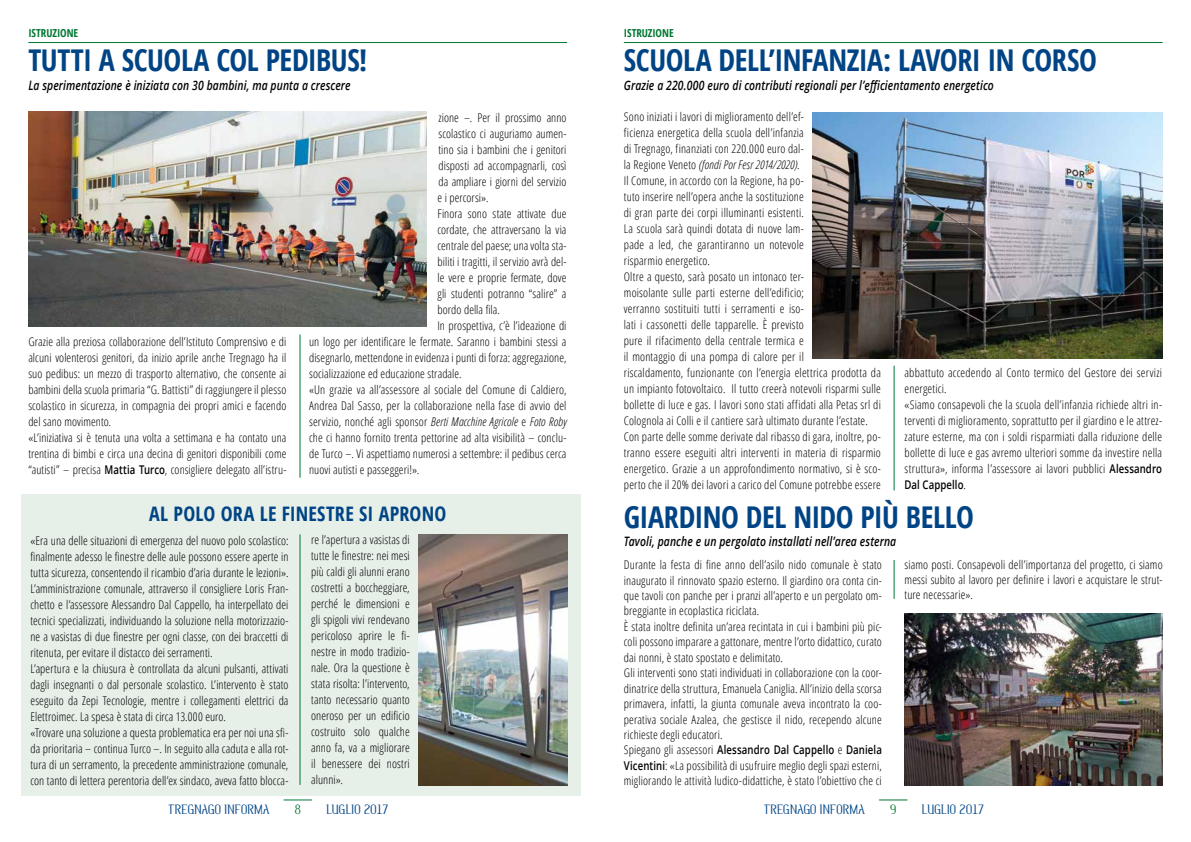
<style>
.page{position:relative;width:1191px;height:842px;background:#fff}
.page>*{position:absolute;margin:0;border:0;box-sizing:border-box;transform-origin:0 0}
.t1{font:700 condensed 30px "Open Sans";letter-spacing:-.015em;color:#004485}
.t2{font:700 condensed 20px "Open Sans";letter-spacing:.01em;color:#004485}
.t3{font:300 14px "Maverick";letter-spacing:-.025em;color:#004485}
.t4{font:300 14px "Maverick";color:#007732}
.t5{font:italic 600 13px "Open Sans";letter-spacing:.01em;color:#000;scale:.8 1}
.t6{font:300 condensed 12px/16px "Open Sans";letter-spacing:.01em;color:#000}
.t7{font:italic 300 condensed 12px "Open Sans";letter-spacing:.01em;color:#000}
.t8{font:700 condensed 11px "Open Sans";letter-spacing:-.01em;color:#007732}
.s1{font-weight:600;font-stretch:normal}
.s2{font-style:normal}
.s3{font-style:italic}
</style>
<div class="page">
<div style="left:21px;top:495px;width:559px;height:301px;background:#e6efe8"></div>
<img style="left:28px;top:112px;width:399px;height:215px">
<img style="left:418px;top:534px;width:149px;height:251px">
<img style="left:812px;top:113px;width:350px;height:246px">
<hr style="left:300px;top:334px;width:1px;height:144px;background:#007732">
<hr style="left:300px;top:534px;width:1px;height:251px;background:#007732">
<hr style="left:894px;top:366px;width:1px;height:124px;background:#007732">
<hr style="left:894px;top:560px;width:1px;height:39px;background:#007732">
<img style="left:904px;top:614px;width:258px;height:171px">
<hr style="left:28px;top:42px;width:539px;height:1px;background:#007732">
<hr style="left:624px;top:42px;width:538px;height:1px;background:#007732">
<svg style="left:283px;top:799px;width:29px;height:1px"></svg>
<svg style="left:879px;top:799px;width:28px;height:1px"></svg>
<p class="t8" style="left:28px;top:25px;width:51px">ISTRUZIONE</p>
<h1 class="t1" style="left:28px;top:39px;width:340px">TUTTI A SCUOLA COL PEDIBUS!</h1>
<p class="t5" style="left:28px;top:76px;width:404px">La sperimentazione è iniziata con 30 bambini, ma punta a crescere</p>
<p class="t6" style="left:28px;top:333px;width:259px">Grazie alla preziosa collaborazione dell’Istituto Comprensivo e di alcuni volenterosi genitori, da inizio aprile anche Tregnago ha il suo pedibus: un mezzo di trasporto alternativo, che consente ai bambini della scuola primaria “G. Battisti” di raggiungere il plesso scolastico in sicurezza, in compagnia dei propri amici e facendo del sano movimento.<br>«L’iniziativa si è tenuta una volta a settimana e ha contato una trentina di bimbi e circa una decina di genitori disponibili come “autisti” – precisa <span class="s1">Mattia Turco</span>, consigliere delegato all’istru-</p>
<p class="t6" style="left:438px;top:109px;width:130px">zione –. Per il prossimo anno</p>
<p class="t6" style="left:438px;top:125px;width:130px">scolastico ci auguriamo aumen-</p>
<p class="t6" style="left:438px;top:141px;width:130px">tino sia i bambini che i genitori</p>
<p class="t6" style="left:438px;top:157px;width:129px">disposti ad accompagnarli, così</p>
<p class="t6" style="left:438px;top:173px;width:129px">da ampliare i giorni del servizio</p>
<p class="t6" style="left:437px;top:189px;width:53px">e i percorsi».</p>
<p class="t6" style="left:437px;top:205px;width:131px">Finora sono state attivate due</p>
<p class="t6" style="left:437px;top:221px;width:130px">cordate, che attraversano la via</p>
<p class="t6" style="left:437px;top:237px;width:130px">centrale del paese; una volta sta-</p>
<p class="t6" style="left:437px;top:253px;width:130px">biliti i tragitti, il servizio avrà del-</p>
<p class="t6" style="left:437px;top:269px;width:130px">le vere e proprie fermate, dove</p>
<p class="t6" style="left:437px;top:285px;width:131px">gli studenti potranno “salire” a</p>
<p class="t6" style="left:437px;top:301px;width:64px">bordo della fila.</p>
<p class="t6" style="left:437px;top:317px;width:130px">In prospettiva, c’è l’ideazione di</p>
<p class="t6" style="left:309px;top:333px;width:259px">un logo per identificare le fermate. Saranno i bambini stessi a</p>
<p class="t6" style="left:309px;top:349px;width:259px">disegnarlo, mettendone in evidenza i punti di forza: aggregazione,</p>
<p class="t6" style="left:309px;top:365px;width:154px">socializzazione ed educazione stradale.</p>
<p class="t6" style="left:309px;top:381px;width:259px">«Un grazie va all’assessore al sociale del Comune di Caldiero,</p>
<p class="t6" style="left:309px;top:397px;width:259px">Andrea Dal Sasso, per la collaborazione nella fase di avvio del</p>
<p class="t7" style="left:309px;top:413px;width:259px"><span class="s2">servizio, nonché agli sponsor</span> Berti Macchine Agricole <span class="s2">e</span> Foto Roby</p>
<p class="t6" style="left:309px;top:429px;width:259px">che ci hanno fornito trenta pettorine ad alta visibilità – conclu-</p>
<p class="t6" style="left:309px;top:445px;width:259px">de Turco –. Vi aspettiamo numerosi a settembre: il pedibus cerca</p>
<p class="t6" style="left:309px;top:461px;width:112px">nuovi autisti e passeggeri!».</p>
<p class="t8" style="left:624px;top:25px;width:51px">ISTRUZIONE</p>
<h1 class="t1" style="left:624px;top:39px;width:474px">SCUOLA DELL’INFANZIA: LAVORI IN CORSO</h1>
<p class="t5" style="left:624px;top:76px;width:464px">Grazie a 220.000 euro di contributi regionali per l’efficientamento energetico</p>
<p class="t6" style="left:624px;top:108px;width:259px">Sono iniziati i lavori di miglioramento dell’ef-<br>ficienza energetica della scuola dell’infanzia<br>di Tregnago, finanziati con 220.000 euro dal-<br>la Regione Veneto <span class="s3">(fondi Por Fesr 2014/2020)</span>.<br>Il Comune, in accordo con la Regione, ha po-<br>tuto inserire nell’opera anche la sostituzione<br>di gran parte dei corpi illuminanti esistenti.<br>La scuola sarà quindi dotata di nuove lam-<br>pade a led, che garantiranno un notevole<br>risparmio energetico.<br>Oltre a questo, sarà posato un intonaco ter-<br>moisolante sulle parti esterne dell’edificio;<br>verranno sostituiti tutti i serramenti e iso-<br>lati i cassonetti delle tapparelle. È previsto<br>pure il rifacimento della centrale termica e<br>il montaggio di una pompa di calore per il<br>riscaldamento, funzionante con l’energia elettrica prodotta da un impianto fotovoltaico. Il tutto creerà notevoli risparmi sulle bollette di luce e gas. I lavori sono stati affidati alla Petas srl di Colognola ai Colli e il cantiere sarà ultimato durante l’estate.<br>Con parte delle somme derivate dal ribasso di gara, inoltre, po&shy;tranno essere eseguiti altri interventi in materia di risparmio energetico. Grazie a un approfondimento normativo, si è sco&shy;perto che il 20% dei lavori a carico del Comune potrebbe essere</p>
<p class="t6" style="left:904px;top:364px;width:259px">abbattuto accedendo al Conto termico del Gestore dei servizi energetici.<br>«Siamo consapevoli che la scuola dell’infanzia richiede altri in&shy;terventi di miglioramento, soprattutto per il giardino e le attrez&shy;zature esterne, ma con i soldi risparmiati dalla riduzione delle bollette di luce e gas avremo ulteriori somme da investire nella struttura», informa l’assessore ai lavori pubblici <span class="s1">Alessandro Dal Cappello</span>.</p>
<h2 class="t2" style="left:149px;top:500px;width:298px">AL POLO ORA LE FINESTRE SI APRONO</h2>
<h1 class="t1" style="left:624px;top:496px;width:351px">GIARDINO DEL NIDO PIÙ BELLO</h1>
<p class="t5" style="left:624px;top:533px;width:342px">Tavoli, panche e un pergolato installati nell’area esterna</p>
<p class="t6" style="left:624px;top:557px;width:259px;line-height:15.4px">Durante la festa di fine anno dell’asilo nido comunale è stato inaugurato il rinnovato spazio esterno. Il giardino ora conta cin&shy;que tavoli con panche per i pranzi all’aperto e un pergolato om&shy;breggiante in ecoplastica riciclata.<br>È stata inoltre definita un’area recintata in cui i bambini più pic&shy;coli possono imparare a gattonare, mentre l’orto didattico, curato dai nonni, è stato spostato e delimitato.<br>Gli interventi sono stati individuati in collaborazione con la coor&shy;dinatrice della struttura, Emanuela Caniglia. All’inizio della scorsa primavera, infatti, la giunta comunale aveva incontrato la coo&shy;perativa sociale Azalea, che gestisce il nido, recependo alcune richieste degli educatori.<br>Spiegano gli assessori <span class="s1">Alessandro Dal Cappello</span> e <span class="s1">Daniela Vicentini</span>: «La possibilità di usufruire meglio degli spazi esterni, migliorando le attività ludico-didattiche, è stato l’obiettivo che ci</p>
<p class="t6" style="left:904px;top:557px;width:259px;line-height:15px;text-align:justify">siamo posti. Consapevoli dell’importanza del progetto, ci siamo messi subito al lavoro per definire i lavori e acquistare le strut&shy;ture necessarie».</p>
<p class="t3" style="left:169px;top:801px;width:102px">TREGNAGO INFORMA</p>
<p class="t4" style="left:294px;top:801px;width:8px">8</p>
<p class="t3" style="left:326px;top:801px;width:64px">LUGLIO 2017</p>
<p class="t3" style="left:764px;top:801px;width:102px">TREGNAGO INFORMA</p>
<p class="t4" style="left:890px;top:801px;width:8px">9</p>
<p class="t3" style="left:921px;top:801px;width:64px">LUGLIO 2017</p>
<p class="t6" style="left:30px;top:532px;width:259px">«Era una delle situazioni di emergenza del nuovo polo scolastico: finalmente adesso le finestre delle aule possono essere aperte in tutta sicurezza, consentendo il ricambio d’aria durante le lezioni».<br>L’amministrazione comunale, attraverso il consigliere Loris Fran&shy;chetto e l’assessore Alessandro Dal Cappello, ha interpellato dei tecnici specializzati, individuando la soluzione nella motorizzazio&shy;ne a vasistas di due finestre per ogni classe, con dei braccetti di ritenuta, per evitare il distacco dei serramenti.<br>L’apertura e la chiusura è controllata da alcuni pulsanti, attivati dagli insegnanti o dal personale scolastico. L’intervento è stato eseguito da Zepi Tecnologie, mentre i collegamenti elettrici da Elettroimec. La spesa è stata di circa 13.000 euro.<br>«Trovare una soluzione a questa problematica era per noi una sfi&shy;da prioritaria – continua Turco –. In seguito alla caduta e alla rot&shy;tura di un serramento, la precedente amministrazione comunale, con tanto di lettera perentoria dell’ex sindaco, aveva fatto blocca-</p>
<p class="t6" style="left:311px;top:532px;width:100px;text-align:justify">re l’apertura a vasistas di tutte le finestre: nei mesi più caldi gli alunni erano costretti a boccheggiare, perché le dimensioni e gli spigoli vivi rendevano pericoloso aprire le fi&shy;nestre in modo tradizio&shy;nale. Ora la questione è stata risolta: l’intervento, tanto necessario quanto oneroso per un edificio costruito solo qualche anno fa, va a migliorare il benessere dei nostri alunni».</p>
</div>
